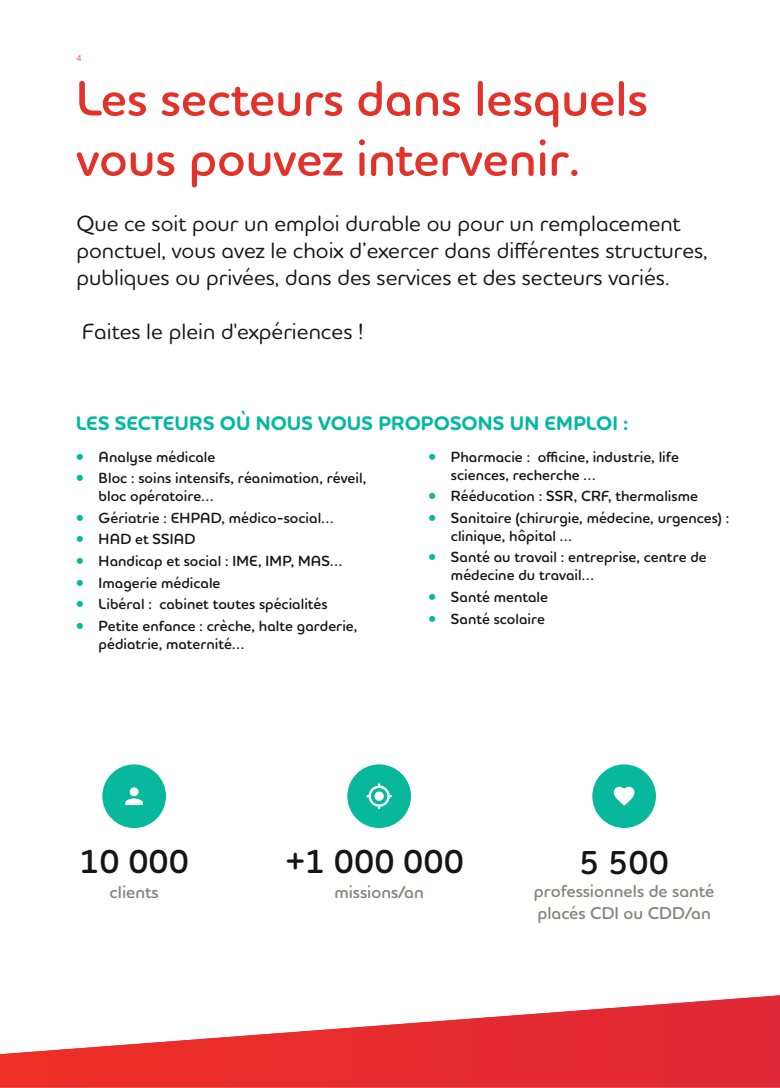
<style>
.page{position:relative;width:780px;height:1088px;background:#fff}
.page>*{position:absolute;margin:0;border:0;box-sizing:border-box;transform-origin:0 0}
.t1{font:600 50px/60px "Houschka Head";color:#e2322a}
.t2{font:600 33.75px "Houschka Head";color:#161419}
.t3{font:500 22.5px/27px "Houschka Head";color:#161419}
.t4{font:700 20px "Houschka Head";color:#03b8a1}
.t5{font:600 17.5px/22.5px "Houschka Head";color:#8a837c}
.t6{font:600 15px/18px "Houschka Head";color:#161419}
.t7{font:500 8.75px "Houschka Head";color:#ef5040}
.s1{color:#07b89c}
</style>
<div class="page">
<svg style="left:0;top:995px;width:780px;height:92px"></svg>
<div style="left:347px;top:764px;width:64px;height:64px;background:#07b89c;border-radius:50%"></div>
<svg style="left:366px;top:783px;width:26px;height:26px"></svg>
<div style="left:102px;top:764px;width:64px;height:64px;background:#07b89c;border-radius:50%"></div>
<svg style="left:125px;top:787px;width:18px;height:18px"></svg>
<div style="left:592px;top:764px;width:64px;height:64px;background:#07b89c;border-radius:50%"></div>
<svg style="left:613px;top:787px;width:21px;height:19px"></svg>
<p class="t7" style="left:76px;top:52px;width:7px">4</p>
<h1 class="t1" style="left:76px;top:68px;width:573px">Les secteurs dans lesquels vous pouvez intervenir.</h1>
<h3 class="t3" style="left:76px;top:209px;width:632px">Que ce soit pour un emploi durable ou pour un remplacement ponctuel, vous avez le choix d’exercer dans différentes structures, publiques ou privées, dans des services et des secteurs variés.</h3>
<h3 class="t3" style="left:82px;top:317px;width:283px">Faites le plein d'expériences !</h3>
<h3 class="t4" style="left:76px;top:410px;width:554px">LES SECTEURS OÙ NOUS VOUS PROPOSONS UN EMPLOI :</h3>
<p class="t6" style="left:76px;top:447px;width:141px"><span class="s1">•</span> Analyse médicale</p>
<p class="t6" style="left:99px;top:469px;width:269px;text-indent:-22px"><span class="s1">•</span> Bloc : soins intensifs, réanimation, réveil, bloc opératoire…</p>
<p class="t6" style="left:76px;top:509px;width:259px"><span class="s1">•</span> Gériatrie : EHPAD, médico-social…</p>
<p class="t6" style="left:76px;top:530px;width:121px"><span class="s1">•</span> HAD et SSIAD</p>
<p class="t6" style="left:76px;top:552px;width:267px"><span class="s1">•</span> Handicap et social : IME, IMP, MAS…</p>
<p class="t6" style="left:76px;top:573px;width:146px"><span class="s1">•</span> Imagerie médicale</p>
<p class="t6" style="left:76px;top:595px;width:253px"><span class="s1">•</span> Libéral : cabinet toutes spécialités</p>
<p class="t6" style="left:99px;top:616px;width:260px;text-indent:-23px"><span class="s1">•</span> Petite enfance : crèche, halte garderie, pédiatrie, maternité…</p>
<p class="t6" style="left:451px;top:447px;width:229px;text-indent:-22px"><span class="s1">•</span> Pharmacie : officine, industrie, life sciences, recherche …</p>
<p class="t6" style="left:428px;top:487px;width:271px"><span class="s1">•</span> Rééducation : SSR, CRF, thermalisme</p>
<p class="t6" style="left:451px;top:509px;width:280px;text-indent:-22px"><span class="s1">•</span> Sanitaire (chirurgie, médecine, urgences) : clinique, hôpital …</p>
<p class="t6" style="left:451px;top:548px;width:257px;text-indent:-22px"><span class="s1">•</span> Santé au travail : entreprise, centre de médecine du travail…</p>
<p class="t6" style="left:428px;top:588px;width:121px"><span class="s1">•</span> Santé mentale</p>
<p class="t6" style="left:428px;top:609px;width:118px"><span class="s1">•</span> Santé scolaire</p>
<h2 class="t2" style="left:79px;top:839px;width:111px">10 000</h2>
<p class="t5" style="left:110px;top:880px;width:51px">clients</p>
<h2 class="t2" style="left:286px;top:839px;width:180px">+1 000 000</h2>
<p class="t5" style="left:334px;top:880px;width:91px">missions/an</p>
<h2 class="t2" style="left:579px;top:841px;width:91px">5 500</h2>
<p class="t5" style="left:534px;top:879px;width:182px">professionnels de santé placés CDI ou CDD/an</p>
</div>
